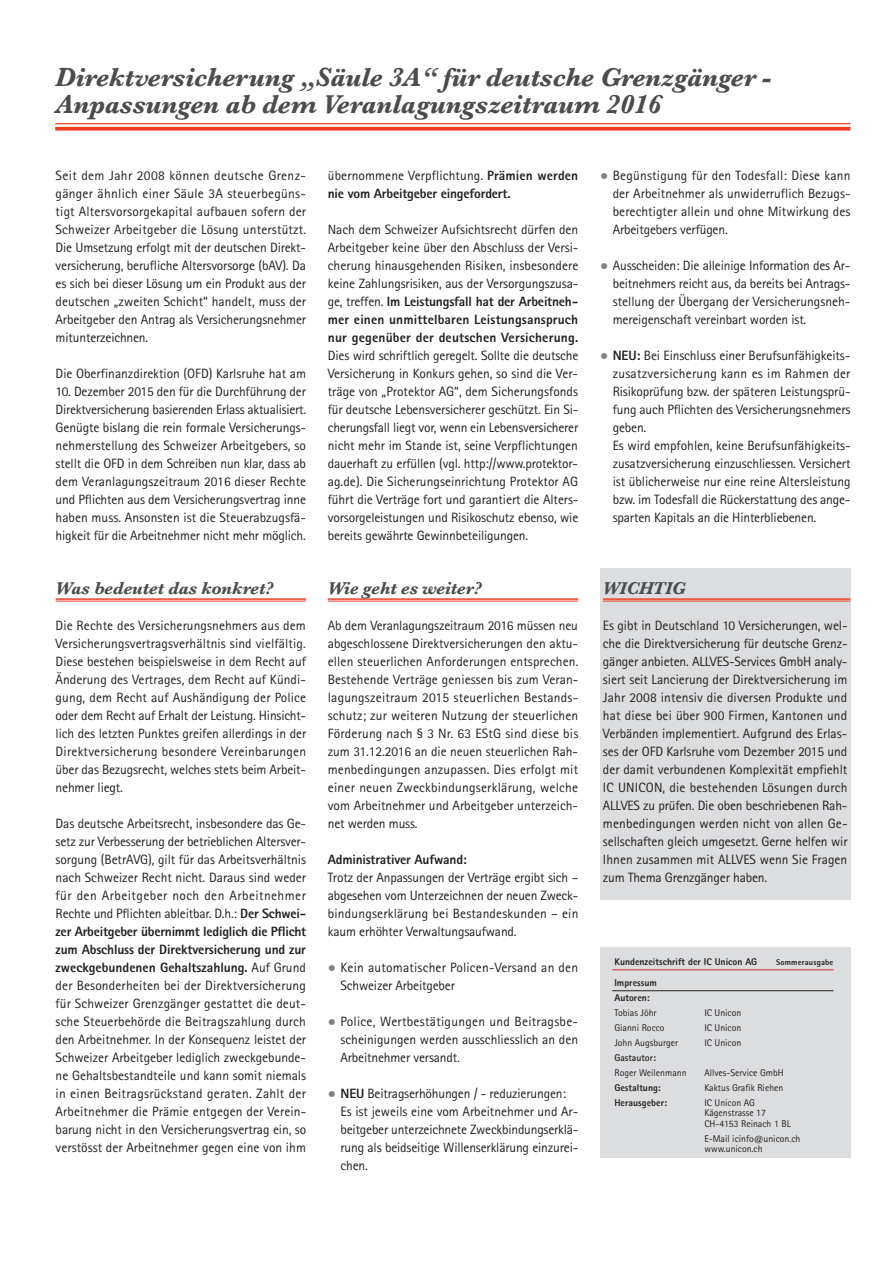
<style>
.page{position:relative;width:893px;height:1263px;background:#fff}
.page>*{position:absolute;margin:0;border:0;box-sizing:border-box;transform-origin:0 0}
.t1{font:italic 700 27px/27px "Baskerville";letter-spacing:-.015em;color:#4b4c4d}
.t2{font:italic 700 18px "Baskerville";letter-spacing:-.015em;color:#4b4c4d}
.t3{font:13.5px/18px "Rotis Sans Serif";letter-spacing:-.01em;color:#231f20;text-align:justify}
.t4{font:800 13.5px/18px "Rotis Sans Serif";letter-spacing:-.015em;color:#231f20}
.t5{font:13.5px/18px "Rotis Sans Serif";letter-spacing:.015em;color:#231f20}
.t6{font:9.75px/10.5px "Rotis Sans Serif";color:#231f20}
.t7{font:800 9.75px/15px "Rotis Sans Serif";color:#231f20}
.t8{font:700 9.75px "Rotis Sans Serif";color:#231f20}
.t9{font:800 8.25px "Rotis Sans Serif";letter-spacing:.02em;color:#231f20}
.s1{font-weight:800}
.s2{font-weight:400}
.s3{font-size:16.5px;color:#808285}
</style>
<div class="page">
<div style="left:600px;top:569px;width:250px;height:331px;background:#dcdddf"></div>
<hr style="left:55px;top:123px;width:795px;height:1px;background:#ef3e22">
<svg style="left:55px;top:127px;width:795px;height:4px;background:#f05239"></svg>
<hr style="left:328px;top:598px;width:250px;height:2px;background:#ef3e22">
<hr style="left:328px;top:601px;width:250px;height:1px;background:#ef3e22">
<hr style="left:56px;top:598px;width:250px;height:2px;background:#ef3e22">
<hr style="left:56px;top:601px;width:250px;height:1px;background:#ef3e22">
<hr style="left:603px;top:598px;width:247px;height:2px;background:#ef3e22">
<hr style="left:603px;top:601px;width:247px;height:1px;background:#ef3e22">
<div style="left:600px;top:947px;width:250px;height:211px;background:#dcdddf"></div>
<hr style="left:612px;top:969px;width:221px;height:1px;background:#d1232a">
<hr style="left:612px;top:990px;width:221px;height:1px;background:#231f20">
<h1 class="t1" style="left:55px;top:64px;width:717px">Direktversicherung „Säule 3A“ für deutsche Grenzgänger -<br>Anpassungen ab dem Veranlagungszeitraum 2016</h1>
<p class="t3" style="left:56px;top:166px;width:252px">Seit dem Jahr 2008 können deutsche Grenz&shy;gänger ähnlich einer Säule 3A steuerbegüns&shy;tigt Altersvorsorgekapital aufbauen sofern der Schweizer Arbeitgeber die Lösung unterstützt.<br>Die Umsetzung erfolgt mit der deutschen Direkt&shy;versicherung, berufliche Altersvorsorge (bAV). Da es sich bei dieser Lösung um ein Produkt aus der deutschen „zweiten Schicht“ handelt, muss der Arbeitgeber den Antrag als Versicherungsnehmer mitunterzeichnen.</p>
<p class="t3" style="left:56px;top:364px;width:252px">Die Oberfinanzdirektion (OFD) Karlsruhe hat am</p>
<p class="t3" style="left:56px;top:382px;width:252px">10. Dezember 2015 den für die Durchführung der Direktversicherung basierenden Erlass aktualisiert.<br>Genügte bislang die rein formale Versicherungs&shy;nehmerstellung des Schweizer Arbeitgebers, so stellt die OFD in dem Schreiben nun klar, dass ab dem Veranlagungszeitraum 2016 dieser Rechte und Pflichten aus dem Versicherungsvertrag inne haben muss. Ansonsten ist die Steuerabzugsfä&shy;higkeit für die Arbeitnehmer nicht mehr möglich.</p>
<h2 class="t2" style="left:56px;top:578px;width:219px">Was bedeutet das konkret?</h2>
<p class="t3" style="left:56px;top:616px;width:252px">Die Rechte des Versicherungsnehmers aus dem Versicherungsvertragsverhältnis sind vielfältig.<br>Diese bestehen beispielsweise in dem Recht auf Änderung des Vertrages, dem Recht auf Kündi&shy;gung, dem Recht auf Aushändigung der Police oder dem Recht auf Erhalt der Leistung. Hinsicht&shy;lich des letzten Punktes greifen allerdings in der Direktversicherung besondere Vereinbarungen über das Bezugsrecht, welches stets beim Arbeit&shy;nehmer liegt.</p>
<p class="t3" style="left:56px;top:814px;width:252px">Das deutsche Arbeitsrecht, insbesondere das Ge&shy;setz zur Verbesserung der betrieblichen Altersver&shy;sorgung (BetrAVG), gilt für das Arbeitsverhältnis nach Schweizer Recht nicht. Daraus sind weder für den Arbeitgeber noch den Arbeitnehmer Rechte und Pflichten ableitbar. D.h.: <span class="s1">Der Schwei&shy;zer Arbeitgeber übernimmt lediglich die Pflicht zum Abschluss der Direktversicherung und zur zweckgebundenen Gehaltszahlung.</span> Auf Grund der Besonderheiten bei der Direktversicherung für Schweizer Grenzgänger gestattet die deut&shy;sche Steuerbehörde die Beitragszahlung durch den Arbeitnehmer. In der Konsequenz leistet der Schweizer Arbeitgeber lediglich zweckgebunde&shy;ne Gehaltsbestandteile und kann somit niemals in einen Beitragsrückstand geraten. Zahlt der Arbeitnehmer die Prämie entgegen der Verein&shy;barung nicht in den Versicherungsvertrag ein, so verstösst der Arbeitnehmer gegen eine von ihm</p>
<p class="t4" style="left:328px;top:166px;width:252px"><span class="s2">übernommene Verpflichtung.</span> Prämien werden nie vom Arbeitgeber eingefordert.</p>
<p class="t3" style="left:328px;top:220px;width:252px">Nach dem Schweizer Aufsichtsrecht dürfen den Arbeitgeber keine über den Abschluss der Versi&shy;cherung hinausgehenden Risiken, insbesondere keine Zahlungsrisiken, aus der Versorgungszusa&shy;ge, treffen. <span class="s1">Im Leistungsfall hat der Arbeitneh&shy;mer einen unmittelbaren Leistungsanspruch nur gegenüber der deutschen Versicherung.</span></p>
<p class="t3" style="left:328px;top:346px;width:252px">Dies wird schriftlich geregelt. Sollte die deutsche Versicherung in Konkurs gehen, so sind die Ver&shy;träge von „Protektor AG“, dem Sicherungsfonds für deutsche Lebensversicherer geschützt. Ein Si&shy;cherungsfall liegt vor, wenn ein Lebensversicherer nicht mehr im Stande ist, seine Verpflichtungen dauerhaft zu erfüllen (vgl. http://www.protektor&shy;ag.de). Die Sicherungseinrichtung Protektor AG führt die Verträge fort und garantiert die Alters&shy;vorsorgeleistungen und Risikoschutz ebenso, wie bereits gewährte Gewinnbeteiligungen.</p>
<h2 class="t2" style="left:328px;top:578px;width:155px">Wie geht es weiter?</h2>
<p class="t3" style="left:328px;top:616px;width:252px">Ab dem Veranlagungszeitraum 2016 müssen neu abgeschlossene Direktversicherungen den aktu&shy;ellen steuerlichen Anforderungen entsprechen.<br>Bestehende Verträge geniessen bis zum Veran&shy;lagungszeitraum 2015 steuerlichen Bestands&shy;schutz; zur weiteren Nutzung der steuerlichen Förderung nach § 3 Nr. 63 EStG sind diese bis zum 31.12.2016 an die neuen steuerlichen Rah&shy;menbedingungen anzupassen. Dies erfolgt mit einer neuen Zweckbindungserklärung, welche vom Arbeitnehmer und Arbeitgeber unterzeich&shy;net werden muss.</p>
<p class="t4" style="left:328px;top:850px;width:141px">Administrativer Aufwand:</p>
<p class="t3" style="left:328px;top:868px;width:252px">Trotz der Anpassungen der Verträge ergibt sich – abgesehen vom Unterzeichnen der neuen Zweck&shy;bindungserklärung bei Bestandeskunden – ein kaum erhöhter Verwaltungsaufwand.</p>
<p class="t5" style="left:341px;top:958px;width:239px;text-indent:-13px"><span class="s3">•</span> Kein automatischer Policen-Versand an den<br>Schweizer Arbeitgeber</p>
<p class="t3" style="left:341px;top:1012px;width:239px;text-indent:-13px"><span class="s3">•</span> Police, Wertbestätigungen und Beitragsbe&shy;scheinigungen werden ausschliesslich an den Arbeitnehmer versandt.</p>
<p class="t3" style="left:341px;top:1084px;width:239px;text-align:left;text-indent:-13px"><span class="s3">•</span> <span class="s1">NEU</span> Beitragserhöhungen / - reduzierungen:<br>Es ist jeweils eine vom Arbeitnehmer und Ar&shy;beitgeber unterzeichnete Zweckbindungserklä&shy;rung als beidseitige Willenserklärung einzurei&shy;chen.</p>
<p class="t3" style="left:613px;top:166px;width:239px;text-indent:-13px"><span class="s3">•</span> Begünstigung für den Todesfall: Diese kann der Arbeitnehmer als unwiderruflich Bezugs&shy;berechtigter allein und ohne Mitwirkung des Arbeitgebers verfügen.</p>
<p class="t3" style="left:613px;top:256px;width:239px;text-indent:-13px"><span class="s3">•</span> Ausscheiden: Die alleinige Information des Ar&shy;beitnehmers reicht aus, da bereits bei Antrags&shy;stellung der Übergang der Versicherungsneh&shy;mereigenschaft vereinbart worden ist.</p>
<p class="t3" style="left:613px;top:346px;width:239px;text-align:left;text-indent:-13px"><span class="s3">•</span> <span class="s1">NEU:</span> Bei Einschluss einer Berufsunfähigkeits&shy;zusatzversicherung kann es im Rahmen der Risikoprüfung bzw. der späteren Leistungsprü&shy;fung auch Pflichten des Versicherungsnehmers geben.<br>Es wird empfohlen, keine Berufsunfähigkeits&shy;zusatzversicherung einzuschliessen. Versichert ist üblicherweise nur eine reine Altersleistung bzw. im Todesfall die Rückerstattung des ange&shy;sparten Kapitals an die Hinterbliebenen.</p>
<h2 class="t2" style="left:603px;top:578px;width:84px">WICHTIG</h2>
<p class="t3" style="left:603px;top:616px;width:246px">Es gibt in Deutschland 10 Versicherungen, wel&shy;che die Direktversicherung für deutsche Grenz&shy;gänger anbieten. ALLVES-Services GmbH analy&shy;siert seit Lancierung der Direktversicherung im Jahr 2008 intensiv die diversen Produkte und hat diese bei über 900 Firmen, Kantonen und Verbänden implementiert. Aufgrund des Erlas&shy;ses der OFD Karlsruhe vom Dezember 2015 und der damit verbundenen Komplexität empfiehlt IC UNICON, die bestehenden Lösungen durch ALLVES zu prüfen. Die oben beschriebenen Rah&shy;menbedingungen werden nicht von allen Ge&shy;sellschaften gleich umgesetzt. Gerne helfen wir Ihnen zusammen mit ALLVES wenn Sie Fragen zum Thema Grenzgänger haben.</p>
<p class="t7" style="left:614px;top:954px;width:144px">Kundenzeitschrift der IC Unicon AG</p>
<p class="t9" style="left:776px;top:957px;width:59px">Sommerausgabe</p>
<p class="t7" style="left:614px;top:975px;width:44px">Impressum<br>Autoren:</p>
<p class="t6" style="left:614px;top:1007px;width:44px">Tobias Jöhr</p>
<p class="t6" style="left:704px;top:1007px;width:39px">IC Unicon</p>
<p class="t6" style="left:614px;top:1022px;width:52px">Gianni Rocco</p>
<p class="t6" style="left:704px;top:1022px;width:39px">IC Unicon</p>
<p class="t6" style="left:614px;top:1037px;width:65px">John Augsburger</p>
<p class="t6" style="left:704px;top:1037px;width:39px">IC Unicon</p>
<p class="t8" style="left:614px;top:1052px;width:43px">Gastautor:</p>
<p class="t6" style="left:614px;top:1067px;width:74px">Roger Weilenmann</p>
<p class="t6" style="left:704px;top:1067px;width:81px">Allves-Service GmbH</p>
<p class="t7" style="left:614px;top:1080px;width:48px">Gestaltung:</p>
<p class="t6" style="left:704px;top:1082px;width:81px">Kaktus Grafik Riehen</p>
<p class="t7" style="left:614px;top:1095px;width:54px">Herausgeber:</p>
<p class="t6" style="left:704px;top:1097px;width:88px">IC Unicon AG<br>Kägenstrasse 17<br>CH-4153 Reinach 1 BL</p>
<p class="t6" style="left:704px;top:1133px;width:98px">E-Mail icinfo@unicon.ch www.unicon.ch</p>
</div>
